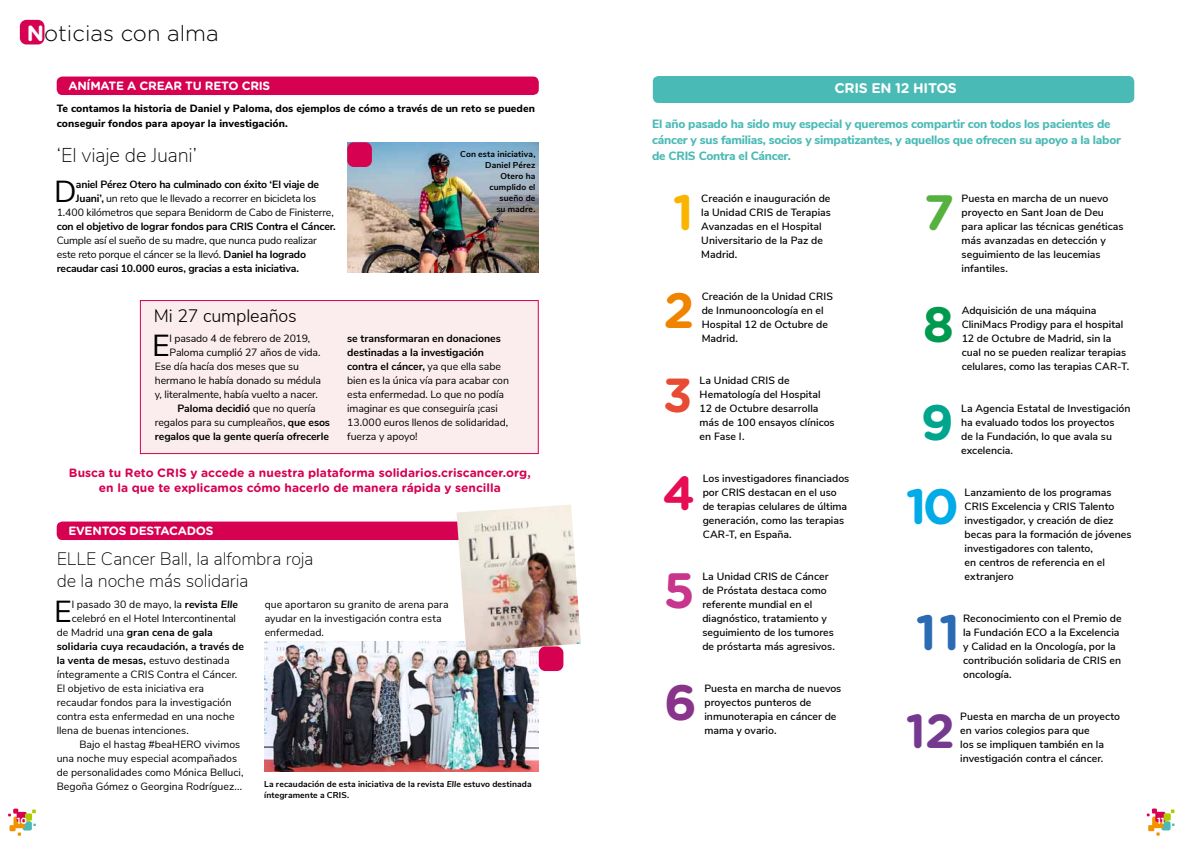
<style>
.page{position:relative;width:1191px;height:842px;background:#fff}
.page>*{position:absolute;margin:0;border:0;box-sizing:border-box;transform-origin:0 0}
.t1{font:700 49.7px "Gotham Rounded";color:#00abe8}
.t2{font:700 49.7px "Gotham Rounded";color:#2a6bb4}
.t3{font:700 49.7px "Gotham Rounded";color:#fab400}
.t4{font:700 49.7px "Gotham Rounded";color:#f08400}
.t5{font:700 49.7px "Gotham Rounded";color:#c8358c}
.t6{font:700 49.7px "Gotham Rounded";color:#89348b}
.t7{font:700 49.7px "Gotham Rounded";color:#56b140}
.t8{font:700 49.7px "Gotham Rounded";color:#009a4e}
.t9{font:700 49.7px "Gotham Rounded";color:#00a58d}
.t10{font:700 47.8px "Gotham Rounded";color:#753a8f}
.t11{font:700 47.8px "Gotham Rounded";color:#e94a34}
.t12{font:700 47.8px "Gotham Rounded";color:#e60d54}
.t13{font:30.4px "Nunito Sans";color:#000}
.t14{font:300 22px "Gotham Rounded";color:#000}
.t15{font:200 20px "Nunito Sans";letter-spacing:-.01em;color:#000}
.t16{font:200 18px/22px "Nunito Sans";letter-spacing:-.01em;color:#000}
.t17{font:300 18px "Nunito Sans";letter-spacing:-.01em;color:#000}
.t18{font:700 14px "Gotham Rounded";letter-spacing:-.02em;color:#fff}
.t19{font:800 12px/16px "Nunito Sans";letter-spacing:-.02em;color:#4abab6}
.t20{font:700 12px/15px "Gotham Rounded";color:#d60150}
.t21{font:700 12px "Gotham Rounded";letter-spacing:-.02em;color:#fff}
.t22{font:600 10.5px/14px "Nunito Sans";letter-spacing:.005em;color:#000}
.t23{font:10.5px/14px "Nunito Sans";letter-spacing:-.005em;color:#000}
.t24{font:700 10.5px "Nunito Sans";letter-spacing:-.005em;color:#000}
.t25{font:800 10.5px/15px "Nunito Sans";letter-spacing:.005em;color:#000}
.t26{font:700 9px "Gotham Rounded";color:#fff}
.t27{font:700 8.5px/11px "Nunito Sans";letter-spacing:.015em;color:#000;text-align:right}
.s1{font-weight:700;color:#fff}
.s2{font-weight:700}
.s3{font-weight:400}
.s4{font-weight:700;font-style:italic}
.s5{font-style:italic}
</style>
<div class="page">
<svg style="left:8px;top:809px;width:28px;height:27px"></svg>
<svg style="left:1146px;top:808px;width:28px;height:28px"></svg>
<div style="left:20px;top:20px;width:24px;height:24px;background:#d60150;border-radius:7px"></div>
<div style="left:57px;top:521px;width:482px;height:19px;background:#d60150;border-radius:6px"></div>
<div style="left:57px;top:77px;width:482px;height:18px;background:#d60150;border-radius:6px"></div>
<div style="left:653px;top:76px;width:481px;height:27px;background:#4abab6;border-radius:6px"></div>
<div style="left:140px;top:300px;width:399px;height:154px;background:#fbeced;border:1px solid #d60150"></div>
<img style="left:265px;top:641px;width:274px;height:131px">
<img style="left:456px;top:504px;width:125px;height:148px">
<img style="left:347px;top:142px;width:192px;height:130px">
<div style="left:347px;top:142px;width:25px;height:25px;background:#d60150;border-radius:7px"></div>
<div style="left:539px;top:646px;width:24px;height:25px;background:#d60150;border-radius:7px"></div>
<h3 class="t14" style="left:27px;top:18px;width:193px"><span class="s1">N</span>oticias con alma</h3>
<p class="t21" style="left:68px;top:77px;width:203px">An ímate a crear tu reto cris</p>
<h3 class="t18" style="left:834px;top:78px;width:9px">CRIS</h3>
<h3 class="t18" style="left:871px;top:78px;width:87px">en 12 hitos</h3>
<p class="t25" style="left:57px;top:100px;width:480px">Te contamos la historia de Daniel y Paloma, dos ejemplos de cómo a través de un reto se pueden conseguir fondos para apoyar la investigación.</p>
<h3 class="t15" style="left:57px;top:140px;width:142px">‘El viaje de Juani’</h3>
<p class="t23" style="left:57px;top:177px;width:278px;text-align:center"><span class="s2">aniel Pérez Otero ha culminado con éxito ‘El viaje de<br>Juani’,</span> un reto que le llevado a recorrer en bicicleta los<br>1.400 kilómetros que separa Benidorm de Cabo de Finisterre,</p>
<p class="t24" style="left:57px;top:219px;width:281px">con el objetivo de lograr fondos para CRIS Contra el Cáncer.</p>
<p class="t23" style="left:57px;top:233px;width:261px">Cumple así el sueño de su madre, que nunca pudo realizar este reto porque el cáncer se la llevó. <span class="s2">Daniel ha logrado recaudar casi 10.000 euros, gracias a esta iniciativa.</span></p>
<h3 class="t13" style="left:54px;top:169px;width:24px">D</h3>
<p class="t27" style="left:460px;top:148px;width:77px">Con esta iniciativa,<br>Daniel Pérez<br>Otero ha<br>cumplido el<br>sueño de<br>su madre.</p>
<h3 class="t17" style="left:154px;top:303px;width:144px">Mi 27 cumpleaños</h3>
<h3 class="t13" style="left:152px;top:323px;width:19px">E</h3>
<p class="t23" style="left:169px;top:331px;width:142px">l pasado 4 de febrero de 2019,</p>
<p class="t23" style="left:169px;top:345px;width:152px">Paloma cumplió 27 años de vida.</p>
<p class="t23" style="left:155px;top:359px;width:146px">Ese día hacía dos meses que su</p>
<p class="t23" style="left:155px;top:373px;width:168px">hermano le había donado su médula</p>
<p class="t23" style="left:155px;top:387px;width:164px">y, literalmente, había vuelto a nacer.</p>
<p class="t24" style="left:177px;top:401px;width:140px">Paloma decidió <span class="s3">que no quería</span></p>
<p class="t23" style="left:155px;top:415px;width:177px">regalos para su cumpleaños, <span class="s2">que esos</span></p>
<p class="t24" style="left:155px;top:429px;width:176px">regalos que la gente quería ofrecerle</p>
<p class="t23" style="left:347px;top:331px;width:163px"><span class="s2">se transformaran en donaciones destinadas a la investigación contra el cáncer,</span> ya que ella sabe bien es la única vía para acabar con esta enfermedad. Lo que no podía imaginar es que conseguiría ¡casi<br>13.000 euros llenos de solidaridad, fuerza y apoyo!</p>
<p class="t20" style="left:99px;top:465px;width:433px;text-indent:92px">y accede a nuestra plataforma solidarios.criscancer.org, en la que te explicamos cómo hacerlo de manera rápida y sencilla</p>
<p class="t20" style="left:69px;top:465px;width:97px">Busca tu Reto CRIS</p>
<p class="t21" style="left:68px;top:522px;width:146px">eventos destacados</p>
<h3 class="t16" style="left:57px;top:547px;width:258px">ELLE Cancer Ball, la alfombra roja de la noche más solidaria</h3>
<h3 class="t13" style="left:54px;top:589px;width:19px">E</h3>
<p class="t23" style="left:72px;top:597px;width:168px">l pasado 30 de mayo, la <span class="s2">revista</span> <span class="s4">Elle</span></p>
<p class="t23" style="left:72px;top:611px;width:166px">celebró en el Hotel Intercontinental</p>
<p class="t24" style="left:57px;top:625px;width:158px"><span class="s3">de Madrid una</span> gran cena de gala</p>
<p class="t24" style="left:57px;top:639px;width:189px">solidaria cuya recaudación, a través de</p>
<p class="t24" style="left:57px;top:653px;width:174px">la venta de mesas, <span class="s3">estuvo destinada</span></p>
<p class="t23" style="left:57px;top:667px;width:182px">íntegramente a CRIS Contra el Cáncer.</p>
<p class="t23" style="left:57px;top:681px;width:149px">El objetivo de esta iniciativa era</p>
<p class="t23" style="left:57px;top:695px;width:176px">recaudar fondos para la investigación</p>
<p class="t23" style="left:57px;top:709px;width:179px">contra esta enfermedad en una noche</p>
<p class="t23" style="left:57px;top:723px;width:134px">llena de buenas intenciones.</p>
<p class="t23" style="left:79px;top:737px;width:162px">Bajo el hastag #beaHERO vivimos</p>
<p class="t23" style="left:57px;top:751px;width:182px">una noche muy especial acompañados</p>
<p class="t23" style="left:57px;top:765px;width:188px">de personalidades como Mónica Belluci,</p>
<p class="t23" style="left:57px;top:779px;width:187px">Begoña Gómez o Georgina Rodríguez...</p>
<p class="t23" style="left:265px;top:597px;width:185px">que aportaron su granito de arena para ayudar en la investigación contra esta enfermedad.</p>
<p class="t27" style="left:264px;top:778px;width:269px;text-align:left">La recaudación de esta iniciativa de la revista <span class="s5">Elle</span> estuvo destinada íntegramente a CRIS.</p>
<p class="t19" style="left:652px;top:115px;width:470px">El año pasado ha sido muy especial y queremos compartir con todos los pacientes de cáncer y sus familias, socios y simpatizantes, y aquellos que ofrecen su apoyo a la labor de CRIS Contra el Cáncer.</p>
<h1 class="t3" style="left:673px;top:176px;width:22px">1</h1>
<p class="t22" style="left:701px;top:191px;width:131px">Creación e inauguración de la Unidad CRIS de Terapias<br>Avanzadas en el Hospital<br>Universitario de la Paz de<br>Madrid.</p>
<h1 class="t4" style="left:663px;top:274px;width:32px">2</h1>
<p class="t22" style="left:701px;top:289px;width:133px">Creación de la Unidad CRIS de Inmunooncología en el<br>Hospital 12 de Octubre de<br>Madrid.</p>
<h2 class="t11" style="left:663px;top:360px;width:31px">3</h2>
<p class="t22" style="left:699px;top:373px;width:136px">La Unidad CRIS de<br>Hematología del Hospital<br>12 de Octubre desarrolla más de 100 ensayos clínicos en Fase I.</p>
<h2 class="t12" style="left:662px;top:458px;width:34px">4</h2>
<p class="t22" style="left:702px;top:471px;width:148px">Los investigadores financiados por CRIS destacan en el uso de terapias celulares de última generación, como las terapias<br>CAR-T, en España.</p>
<h1 class="t5" style="left:663px;top:554px;width:33px">5</h1>
<p class="t22" style="left:702px;top:569px;width:134px">La Unidad CRIS de Cáncer de Próstata destaca como referente mundial en el diagnóstico, tratamiento y seguimiento de los tumores de próstarta más agresivos.</p>
<h1 class="t6" style="left:664px;top:666px;width:34px">6</h1>
<p class="t22" style="left:704px;top:681px;width:138px">Puesta en marcha de nuevos proyectos punteros de inmunoterapia en cáncer de mama y ovario.</p>
<h1 class="t7" style="left:923px;top:176px;width:32px">7</h1>
<p class="t22" style="left:961px;top:191px;width:163px">Puesta en marcha de un nuevo proyecto en Sant Joan de Deu para aplicar las técnicas genéticas más avanzadas en detección y seguimiento de las leucemias infantiles.</p>
<h1 class="t8" style="left:923px;top:288px;width:33px">8</h1>
<p class="t22" style="left:961px;top:303px;width:169px">Adquisición de una máquina<br>CliniMacs Prodigy para el hospital<br>12 de Octubre de Madrid, sin la cual no se pueden realizar terapias celulares, como las terapias CAR-T.</p>
<h1 class="t9" style="left:921px;top:386px;width:34px">9</h1>
<p class="t22" style="left:961px;top:401px;width:171px">La Agencia Estatal de Investigación ha evaluado todos los proyectos<br>de la Fundación, lo que avala su excelencia.</p>
<h1 class="t1" style="left:906px;top:470px;width:55px">10</h1>
<p class="t22" style="left:964px;top:485px;width:168px">Lanzamiento de los programas<br>CRIS Excelencia y CRIS Talento investigador, y creación de diez becas para la formación de jóvenes investigadores con talento,<br>en centros de referencia en el extranjero</p>
<h1 class="t2" style="left:915px;top:596px;width:46px">11</h1>
<p class="t22" style="left:963px;top:611px;width:160px">Reconocimiento con el Premio de la Fundación ECO a la Excelencia y Calidad en la Oncología, por la contribución solidaria de CRIS en oncología.</p>
<h2 class="t10" style="left:906px;top:696px;width:50px">12</h2>
<p class="t22" style="left:960px;top:709px;width:161px">Puesta en marcha de un proyecto en varios colegios para que<br>los se impliquen también en la investigación contra el cáncer.</p>
<p class="t26" style="left:17px;top:814px;width:12px">10</p>
<p class="t26" style="left:1157px;top:814px;width:9px">11</p>
</div>
